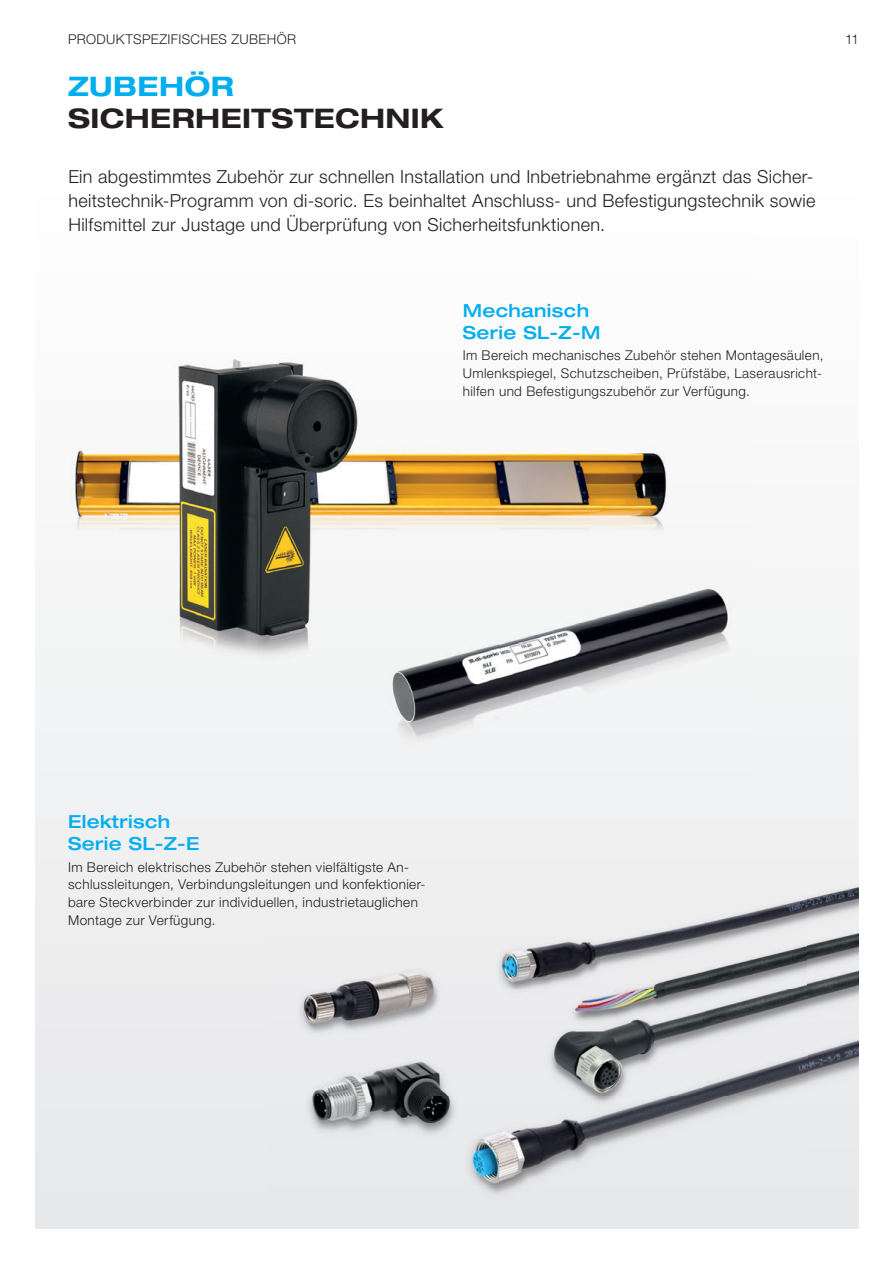
<style>
.page{position:relative;width:893px;height:1263px;background:#fff}
.page>*{position:absolute;margin:0;border:0;box-sizing:border-box;transform-origin:0 0}
.t1{font:700 expanded 27px "Helvetica Neue LTW1 G";letter-spacing:.015em;color:#231f20}
.t2{font:700 expanded 27px "Helvetica Neue LTW1 G";letter-spacing:.02em;color:#00aeef}
.t3{font:300 18px/24px "Helvetica Neue LTW1 G";letter-spacing:.02em;color:#231f20;text-align:justify}
.t4{font:500 expanded 18px/21.6px "Helvetica Neue LTW1 G";letter-spacing:.02em;color:#00aeef}
.t5{font:300 13.5px/18px "Helvetica Neue LTW1 G";letter-spacing:.03em;color:#231f20;text-align:justify}
</style>
<div class="page">
<div style="left:35px;top:606px;width:824px;height:623px;background:#efeff0"></div>
<img style="left:37px;top:358px;width:716px;height:441px">
<div style="left:268px;top:862px;width:268px;height:52px;background:#efeff0"></div>
<div style="left:536px;top:862px;width:323px;height:21px;background:#efeff0"></div>
<div style="left:268px;top:914px;width:27px;height:262px;background:#ebebed"></div>
<div style="left:268px;top:1176px;width:268px;height:53px;background:#e7e8e9"></div>
<div style="left:536px;top:1203px;width:323px;height:26px;background:#e7e8e9"></div>
<img style="left:295px;top:883px;width:564px;height:320px">
<p class="t5" style="left:68px;top:30px;width:230px">PRODUKTSPEZIFISCHES ZUBEHÖR</p>
<p class="t5" style="left:845px;top:30px;width:15px">11</p>
<h1 class="t2" style="left:68px;top:68px;width:167px">ZUBEHÖR</h1>
<h1 class="t1" style="left:68px;top:101px;width:377px">SICHERHEITSTECHNIK</h1>
<p class="t3" style="left:68px;top:164px;width:749px">Ein abgestimmtes Zubehör zur schnellen Installation und Inbetriebnahme ergänzt das Sicher&shy;heitstechnik-Programm von di-soric. Es beinhaltet Anschluss- und Befestigungstechnik sowie Hilfsmittel zur Justage und Überprüfung von Sicherheitsfunktionen.</p>
<h2 class="t4" style="left:463px;top:299px;width:139px">Mechanisch<br>Serie SL-Z-M</h2>
<p class="t5" style="left:463px;top:347px;width:362px">Im Bereich mechanisches Zubehör stehen Montagesäulen, Umlenkspiegel, Schutzscheiben, Prüfstäbe, Laserausricht&shy;hilfen und Befestigungszubehör zur Verfügung.</p>
<h2 class="t4" style="left:68px;top:810px;width:133px">Elektrisch<br>Serie SL-Z-E</h2>
<p class="t5" style="left:68px;top:858px;width:359px;text-align:left">Im Bereich elektrisches Zubehör stehen vielfältigste An&shy;schlussleitungen, Verbindungsleitungen und konfektionier&shy;bare Steckverbinder zur individuellen, industrietauglichen Montage zur Verfügung.</p>
</div>
